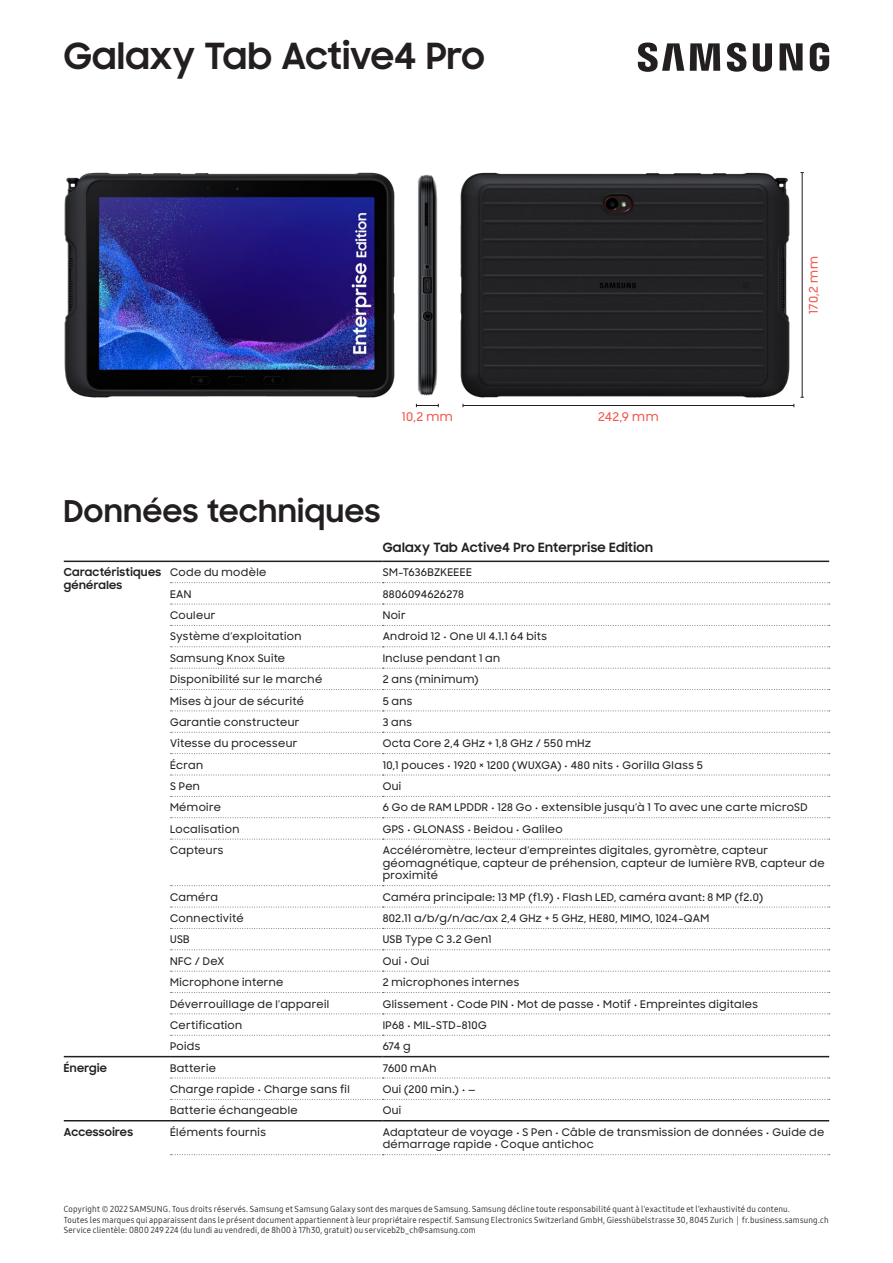
<style>
.page{position:relative;width:893px;height:1263px;background:#fff}
.page>*{position:absolute;margin:0;border:0;box-sizing:border-box;transform-origin:0 0}
.t1{font:700 36px "Samsung Sharp Sans";letter-spacing:.005em;color:#231f20}
.t2{font:700 30px "Samsung Sharp Sans";letter-spacing:.025em;color:#231f20}
.t3{font:700 12.75px "Samsung Sharp Sans";letter-spacing:.025em;color:#231f20}
.t4{font:500 12px "Samsung Sharp Sans";letter-spacing:.025em;color:#f0594d}
.t5{font:700 10.95px/12.6px "Samsung Sharp Sans";letter-spacing:.035em;color:#231f20}
.t6{font:500 10.5px/12.6px "Samsung Sharp Sans";letter-spacing:.035em;color:#231f20}
.t7{font:8.7px/10.5px "Samsung One 400 C";letter-spacing:.02em;color:#231f20}
</style>
<div class="page">
<svg style="left:638px;top:43px;width:191px;height:29px"></svg>
<hr style="left:463px;top:405px;width:331px;height:1px;background:#231f20">
<svg style="left:416px;top:404px;width:23px;height:3px"></svg>
<img style="left:418px;top:174px;width:20px;height:222px">
<hr style="left:802px;top:173px;width:1px;height:224px;background:#231f20">
<img style="left:64px;top:172px;width:331px;height:226px">
<img style="left:460px;top:172px;width:330px;height:226px">
<svg style="left:170px;top:582px;width:660px;height:1px"></svg>
<svg style="left:170px;top:604px;width:660px;height:1px"></svg>
<svg style="left:170px;top:625px;width:660px;height:1px"></svg>
<svg style="left:170px;top:646px;width:660px;height:1px"></svg>
<svg style="left:170px;top:668px;width:660px;height:1px"></svg>
<svg style="left:170px;top:689px;width:660px;height:1px"></svg>
<svg style="left:170px;top:710px;width:660px;height:1px"></svg>
<svg style="left:170px;top:732px;width:660px;height:1px"></svg>
<svg style="left:170px;top:753px;width:660px;height:1px"></svg>
<svg style="left:170px;top:775px;width:660px;height:1px"></svg>
<svg style="left:170px;top:796px;width:660px;height:1px"></svg>
<svg style="left:170px;top:817px;width:660px;height:1px"></svg>
<svg style="left:170px;top:839px;width:660px;height:1px"></svg>
<svg style="left:170px;top:885px;width:660px;height:1px"></svg>
<svg style="left:170px;top:907px;width:660px;height:1px"></svg>
<svg style="left:170px;top:928px;width:660px;height:1px"></svg>
<svg style="left:170px;top:949px;width:660px;height:1px"></svg>
<svg style="left:170px;top:971px;width:660px;height:1px"></svg>
<svg style="left:170px;top:992px;width:660px;height:1px"></svg>
<svg style="left:170px;top:1013px;width:660px;height:1px"></svg>
<svg style="left:170px;top:1035px;width:660px;height:1px"></svg>
<svg style="left:170px;top:1077px;width:660px;height:1px"></svg>
<svg style="left:170px;top:1099px;width:660px;height:1px"></svg>
<svg style="left:170px;top:1154px;width:660px;height:1px"></svg>
<hr style="left:64px;top:1056px;width:106px;height:1px;background:#231f20">
<hr style="left:170px;top:1056px;width:213px;height:1px;background:#231f20">
<hr style="left:383px;top:1056px;width:446px;height:1px;background:#231f20">
<hr style="left:64px;top:1120px;width:106px;height:1px;background:#231f20">
<hr style="left:170px;top:1120px;width:213px;height:1px;background:#231f20">
<hr style="left:383px;top:1120px;width:446px;height:1px;background:#231f20">
<hr style="left:64px;top:561px;width:106px;height:1px;background:#231f20">
<hr style="left:170px;top:561px;width:213px;height:1px;background:#231f20">
<hr style="left:383px;top:561px;width:446px;height:1px;background:#231f20">
<h1 class="t1" style="left:64px;top:29px;width:422px">Galaxy Tab Active4 Pro</h1>
<p class="t4" style="left:402px;top:408px;width:53px">10,2 mm</p>
<p class="t4" style="left:598px;top:408px;width:62px">242,9 mm</p>
<h2 class="t2" style="left:64px;top:489px;width:318px">Données techniques</h2>
<p class="t3" style="left:383px;top:538px;width:272px">Galaxy Tab Active4 Pro Enterprise Edition</p>
<p class="t4" style="left:805px;top:314px;width:59px;rotate:-90deg">170,2 mm</p>
<p class="t5" style="left:64px;top:565px;width:99px">Caractéristiques générales</p>
<p class="t6" style="left:170px;top:566px;width:98px">Code du modèle</p>
<p class="t6" style="left:383px;top:566px;width:91px">SM-T636BZKEEEE</p>
<p class="t6" style="left:170px;top:587px;width:23px">EAN</p>
<p class="t6" style="left:383px;top:587px;width:83px">8806094626278</p>
<p class="t6" style="left:170px;top:608px;width:47px">Couleur</p>
<p class="t6" style="left:383px;top:608px;width:25px">Noir</p>
<p class="t6" style="left:170px;top:630px;width:133px">Système d’exploitation</p>
<p class="t6" style="left:383px;top:630px;width:166px">Android 12 • One UI 4.1.1 64 bits</p>
<p class="t6" style="left:170px;top:651px;width:117px">Samsung Knox Suite</p>
<p class="t6" style="left:383px;top:651px;width:119px">Incluse pendant 1 an</p>
<p class="t6" style="left:170px;top:673px;width:154px">Disponibilité sur le marché</p>
<p class="t6" style="left:383px;top:673px;width:97px">2 ans (minimum)</p>
<p class="t6" style="left:170px;top:694px;width:135px">Mises à jour de sécurité</p>
<p class="t6" style="left:383px;top:694px;width:31px">5 ans</p>
<p class="t6" style="left:170px;top:715px;width:131px">Garantie constructeur</p>
<p class="t6" style="left:383px;top:715px;width:31px">3 ans</p>
<p class="t6" style="left:170px;top:737px;width:129px">Vitesse du processeur</p>
<p class="t6" style="left:383px;top:737px;width:210px">Octa Core 2,4 GHz + 1,8 GHz / 550 mHz</p>
<p class="t6" style="left:170px;top:758px;width:34px">Écran</p>
<p class="t6" style="left:383px;top:758px;width:322px">10,1 pouces • 1920 × 1200 (WUXGA) • 480 nits • Gorilla Glass 5</p>
<p class="t6" style="left:170px;top:779px;width:31px">S Pen</p>
<p class="t6" style="left:383px;top:779px;width:20px">Oui</p>
<p class="t6" style="left:170px;top:801px;width:52px">Mémoire</p>
<p class="t6" style="left:383px;top:801px;width:426px">6 Go de RAM LPDDR • 128 Go • extensible jusqu’à 1 To avec une carte microSD</p>
<p class="t6" style="left:170px;top:822px;width:71px">Localisation</p>
<p class="t6" style="left:383px;top:822px;width:181px">GPS • GLONASS • Beidou • Galileo</p>
<p class="t6" style="left:170px;top:844px;width:55px">Capteurs</p>
<p class="t6" style="left:383px;top:844px;width:443px">Accéléromètre, lecteur d’empreintes digitales, gyromètre, capteur géomagnétique, capteur de préhension, capteur de lumière RVB, capteur de proximité</p>
<p class="t6" style="left:170px;top:890px;width:49px">Caméra</p>
<p class="t6" style="left:383px;top:890px;width:382px">Caméra principale: 13 MP (f1.9) • Flash LED, caméra avant: 8 MP (f2.0)</p>
<p class="t6" style="left:170px;top:911px;width:75px">Connectivité</p>
<p class="t6" style="left:383px;top:911px;width:328px">802.11 a/b/g/n/ac/ax 2,4 GHz + 5 GHz, HE80, MIMO, 1024-QAM</p>
<p class="t6" style="left:170px;top:933px;width:21px">USB</p>
<p class="t6" style="left:383px;top:933px;width:110px">USB Type C 3.2 Gen1</p>
<p class="t6" style="left:170px;top:954px;width:56px">NFC / DeX</p>
<p class="t6" style="left:383px;top:954px;width:48px">Oui • Oui</p>
<p class="t6" style="left:170px;top:976px;width:115px">Microphone interne</p>
<p class="t6" style="left:383px;top:976px;width:138px">2 microphones internes</p>
<p class="t6" style="left:170px;top:997px;width:161px">Déverrouillage de l’appareil</p>
<p class="t6" style="left:383px;top:997px;width:377px">Glissement • Code PIN • Mot de passe • Motif • Empreintes digitales</p>
<p class="t6" style="left:170px;top:1018px;width:74px">Certification</p>
<p class="t6" style="left:383px;top:1018px;width:105px">IP68 • MIL-STD-810G</p>
<p class="t6" style="left:170px;top:1040px;width:32px">Poids</p>
<p class="t6" style="left:383px;top:1040px;width:29px">674 g</p>
<p class="t5" style="left:64px;top:1061px;width:45px">Énergie</p>
<p class="t6" style="left:170px;top:1061px;width:47px">Batterie</p>
<p class="t6" style="left:383px;top:1061px;width:55px">7600 mAh</p>
<p class="t6" style="left:170px;top:1082px;width:181px">Charge rapide • Charge sans fil</p>
<p class="t6" style="left:383px;top:1082px;width:94px">Oui (200 min.) • —</p>
<p class="t6" style="left:170px;top:1104px;width:129px">Batterie échangeable</p>
<p class="t6" style="left:383px;top:1104px;width:20px">Oui</p>
<p class="t5" style="left:64px;top:1125px;width:71px">Accessoires</p>
<p class="t6" style="left:170px;top:1125px;width:97px">Éléments fournis</p>
<p class="t6" style="left:383px;top:1125px;width:443px">Adaptateur de voyage • S Pen • Câble de transmission de données • Guide de démarrage rapide • Coque antichoc</p>
<p class="t7" style="left:64px;top:1204px;width:766px">Copyright © 2022 SAMSUNG. Tous droits réservés. Samsung et Samsung Galaxy sont des marques de Samsung. Samsung décline toute responsabilité quant à l’exactitude et l’exhaustivité du contenu.<br>Toutes les marques qui apparaissent dans le présent document appartiennent à leur propriétaire respectif. Samsung Electronics Switzerland GmbH, Giesshübelstrasse 30, 8045 Zurich | fr.business.samsung.ch<br>Service clientèle: 0800 249 224 (du lundi au vendredi, de 8h00 à 17h30, gratuit) ou serviceb2b_ch@samsung.com</p>
</div>
